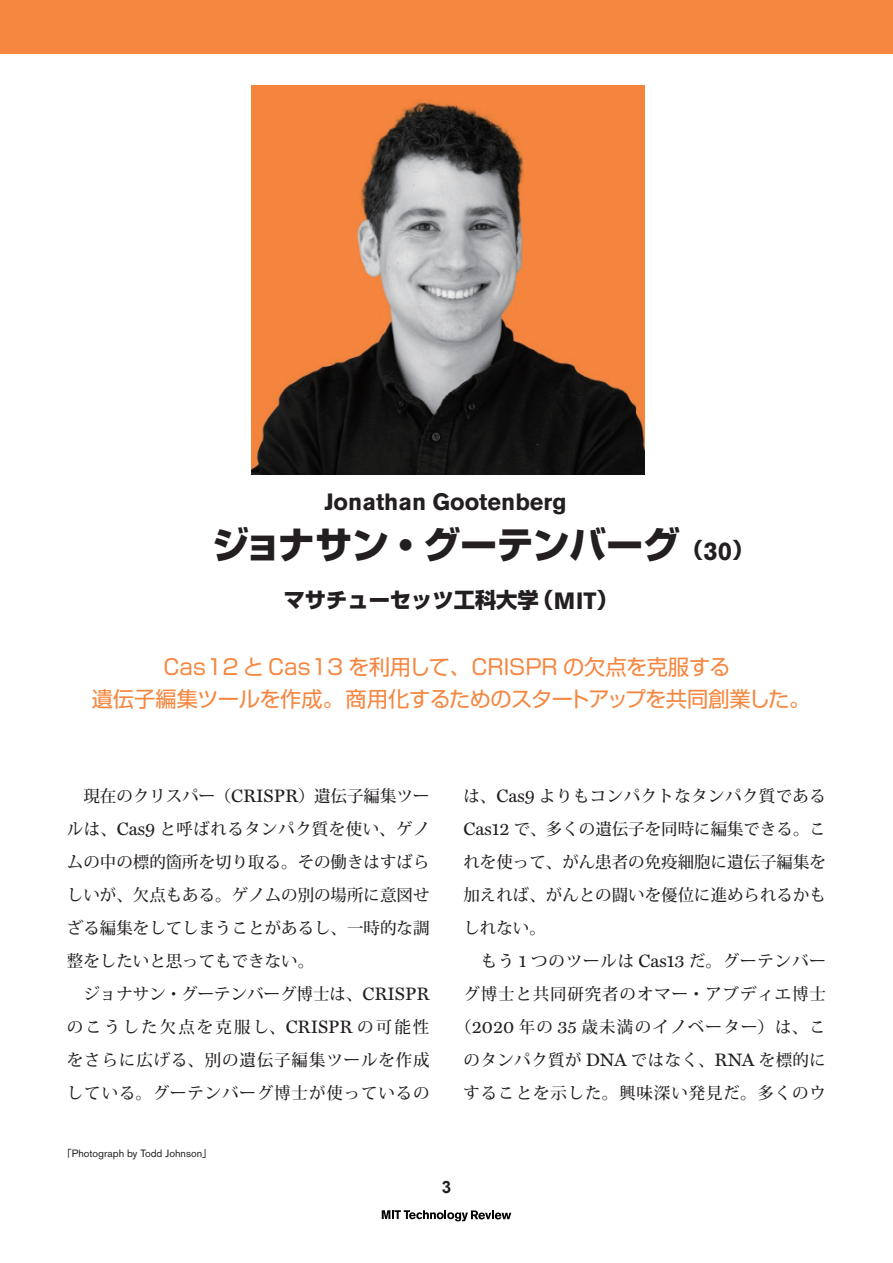
<style>
.page{position:relative;width:893px;height:1263px;background:#fff}
.page>*{position:absolute;margin:0;border:0;box-sizing:border-box;transform-origin:0 0}
.t1{font:800 37.2px "Shin Go Pr 6 N";letter-spacing:-.015em;color:#231f20}
.t2{font:700 23.4px "Akzidenz Grotesk BE";color:#231f20}
.t3{font:21.3px/32px "Shin Go Pr 6 N";color:#f5863f;text-align:center}
.t4{font:800 21.3px "Shin Go Pr 6 N";color:#231f20}
.t5{font:700 16.95px "Arial";color:#231f20}
.t6{font:500 16.5px/33px "Koz Min Pr 6 N";color:#231f20}
.t7{font:500 16.5px "Koz Min Pr 6 N";letter-spacing:.025em;color:#231f20}
.t8{font:500 16.5px "Koz Min Pr 6 N";letter-spacing:.055em;color:#231f20}
.t9{font:500 16.5px "Koz Min Pr 6 N";letter-spacing:.05em;color:#231f20}
.t10{font:500 16.5px "Koz Min Pr 6 N";letter-spacing:.075em;color:#231f20}
.t11{font:10.5px "Akzidenz Grotesk BE";color:#231f20}
.s1{font-size:21.3px}
.s2{font-family:"Akzidenz Grotesk BE";font-weight:700;font-size:25.5px}
.s3{font-family:"Akzidenz Grotesk BE";font-weight:700;font-size:23.4px}
.s4{font-family:"Miller Text Roman";font-weight:400;font-size:18.15px}
.s5{font-family:"Shin Go Pr 6 N";font-size:9.6px}
</style>
<div class="page">
<svg style="left:382px;top:1210px;width:129px;height:11px"></svg>
<div style="left:0;top:0;width:893px;height:53px;background:#f5863f"></div>
<img style="left:251px;top:85px;width:393px;height:389px">
<h2 class="t2" style="left:324px;top:488px;width:244px">Jonathan Gootenberg</h2>
<h1 class="t1" style="left:212px;top:515px;width:543px">ジョナサン・グーテンバーグ<span class="s1">（</span><span class="s2">30</span><span class="s1">）</span></h1>
<p class="t4" style="left:284px;top:583px;width:336px">マサチューセッツ工科大学（<span class="s3">MIT</span>）</p>
<p class="t3" style="left:92px;top:649px;width:720px">Cas12 と Cas13 を利用して、CRISPR の欠点を克服する<br>遺伝子編集ツールを作成。商用化するためのスタートアップを共同創業した。</p>
<p class="t6" style="left:67px;top:780px;width:364px">　現在のクリスパー（<span class="s4">CRISPR</span>）遺伝子編集ツールは、<span class="s4">Cas9</span> と呼ばれるタンパク質を使い、ゲノムの中の標的箇所を切り取る。その働きはすばらしいが、欠点もある。ゲノムの別の場所に意図せざる編集をしてしまうことがあるし、一時的な調整をしたいと思ってもできない。<br>　ジョナサン・グーテンバーグ博士は、<span class="s4">CRISPR</span>のこうした欠点を克服し、<span class="s4">CRISPR</span> の可能性をさらに広げる、別の遺伝子編集ツールを作成している。グーテンバーグ博士が使っているの</p>
<p class="t7" style="left:463px;top:787px;width:364px">は、<span class="s4">Cas9</span> よりもコンパクトなタンパク質である</p>
<p class="t6" style="left:463px;top:813px;width:364px"><span class="s4">Cas12</span> で、多くの遺伝子を同時に編集できる。こ</p>
<p class="t6" style="left:463px;top:846px;width:364px">れを使って、がん患者の免疫細胞に遺伝子編集を</p>
<p class="t6" style="left:463px;top:879px;width:364px">加えれば、がんとの闘いを優位に進められるかも</p>
<p class="t6" style="left:463px;top:912px;width:84px">しれない。</p>
<p class="t9" style="left:463px;top:952px;width:364px">　もう <span class="s4">1</span> つのツールは <span class="s4">Cas13</span> だ。グーテンバー</p>
<p class="t8" style="left:463px;top:985px;width:364px">グ博士と共同研究者のオマー・アブディエ博士</p>
<p class="t10" style="left:455px;top:1018px;width:372px">（<span class="s4">2020</span> 年の <span class="s4">35</span> 歳未満のイノベーター）は、こ</p>
<p class="t7" style="left:463px;top:1050px;width:364px">のタンパク質が <span class="s4">DNA</span> ではなく、<span class="s4">RNA</span> を標的に</p>
<p class="t8" style="left:463px;top:1083px;width:364px">することを示した。興味深い発見だ。多くのウ</p>
<p class="t11" style="left:62px;top:1147px;width:151px"><span class="s5">「</span>Photograph by Todd Johnson<span class="s5">」</span></p>
<p class="t5" style="left:442px;top:1175px;width:11px">3</p>
</div>
